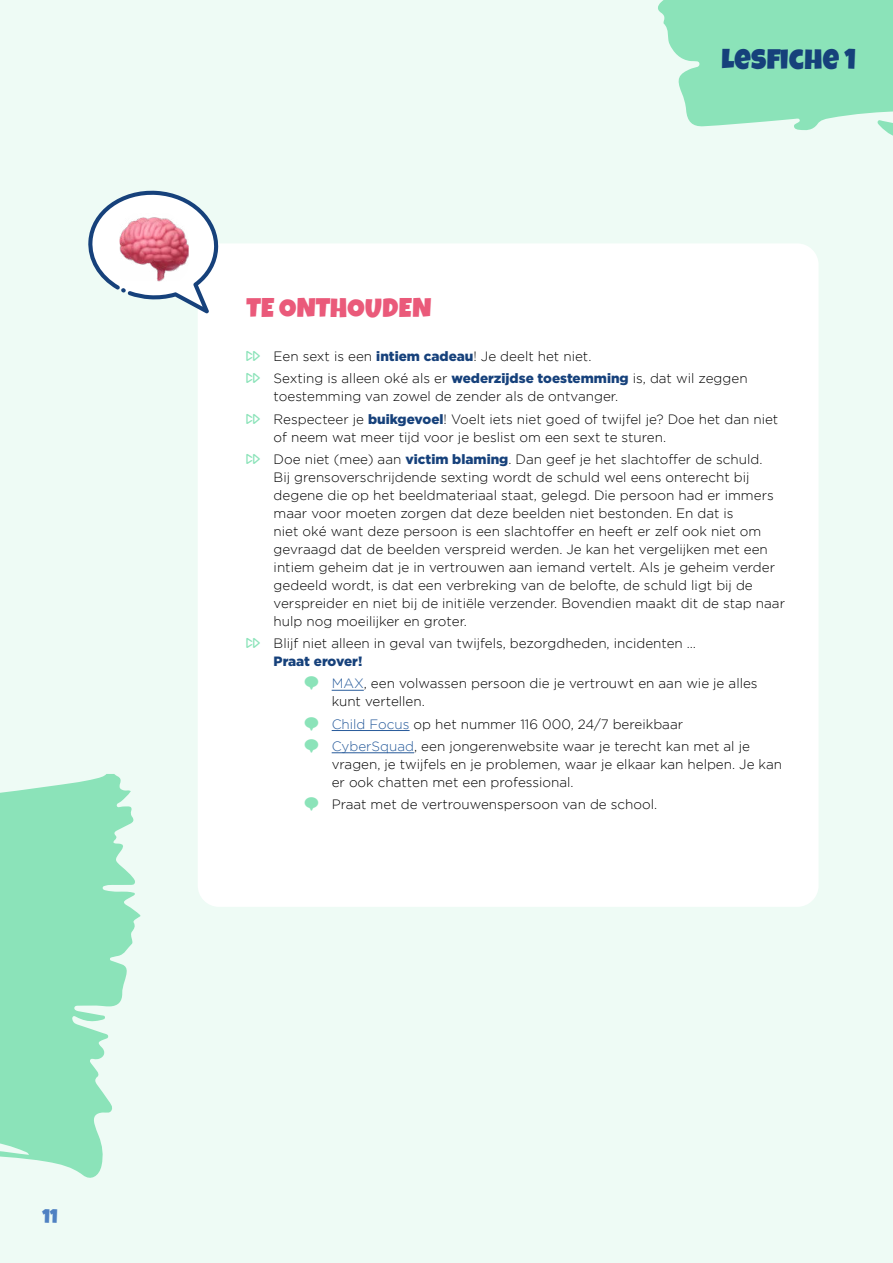
<style>
.page{position:relative;width:893px;height:1263px;background:#eefbf5}
.page>*{position:absolute;margin:0;border:0;box-sizing:border-box;transform-origin:0 0}
.t1{font:28.5px "Luckiest Guy";letter-spacing:.02em;color:#16417b}
.t2{font:27px "Luckiest Guy";letter-spacing:.015em;color:#ea5a7a}
.t3{font:19.5px "Luckiest Guy";color:#4f81c2}
.t4{font:300 13.5px/18px "Gotham";color:#000}
.s1{color:#8be3b9}
.s2{font-weight:900;color:#16417b}
.s3{color:#275b9b}
</style>
<div class="page">
<div style="left:198px;top:243px;width:621px;height:664px;background:#fff;border-radius:21px"></div>
<svg style="left:658px;top:0;width:235px;height:136px"></svg>
<svg style="left:0;top:774px;width:140px;height:404px;fill:#8be3b9"></svg>
<hr style="left:332px;top:690px;width:32px;height:1px;background:#275b9b">
<hr style="left:332px;top:730px;width:78px;height:1px;background:#275b9b">
<hr style="left:332px;top:752px;width:82px;height:1px;background:#275b9b">
<svg style="left:88px;top:190px;width:131px;height:123px"></svg>
<img style="left:119px;top:213px;width:70px;height:69px">
<h3 class="t3" style="left:43px;top:1203px;width:17px">11</h3>
<h1 class="t1" style="left:721px;top:40px;width:136px">LESFICHE 1</h1>
<h2 class="t2" style="left:247px;top:290px;width:186px">TE ONTHOUDEN</h2>
<p class="t4" style="left:247px;top:345px;width:502px;line-height:22.2px"><span class="s1">⏩</span> Een sext is een <span class="s2">intiem cadeau</span>! Je deelt het niet.<br><span class="s1">⏩</span> Sexting is alleen oké als er <span class="s2">wederzijdse toestemming</span> is, dat wil zeggen</p>
<p class="t4" style="left:247px;top:385px;width:533px;line-height:22.2px;text-indent:27px">toestemming van zowel de zender als de ontvanger.<br><span class="s1">⏩</span> Respecteer je <span class="s2">buikgevoel</span>! Voelt iets niet goed of twijfel je? Doe het dan niet</p>
<p class="t4" style="left:247px;top:426px;width:517px;line-height:22.2px;text-indent:27px">of neem wat meer tijd voor je beslist om een sext te sturen.<br><span class="s1">⏩</span> Doe niet (mee) aan <span class="s2">victim blaming</span>. Dan geef je het slachtoffer de schuld.</p>
<p class="t4" style="left:274px;top:468px;width:513px">Bij grensoverschrijdende sexting wordt de schuld wel eens onterecht bij degene die op het beeldmateriaal staat, gelegd. Die persoon had er immers maar voor moeten zorgen dat deze beelden niet bestonden. En dat is<br>niet oké want deze persoon is een slachtoffer en heeft er zelf ook niet om gevraagd dat de beelden verspreid werden. Je kan het vergelijken met een intiem geheim dat je in vertrouwen aan iemand vertelt. Als je geheim verder gedeeld wordt, is dat een verbreking van de belofte, de schuld ligt bij de verspreider en niet bij de initiële verzender. Bovendien maakt dit de stap naar hulp nog moeilijker en groter.</p>
<p class="t4" style="left:274px;top:634px;width:424px;text-indent:-27px"><span class="s1">⏩</span> Blijf niet alleen in geval van twijfels, bezorgdheden, incidenten …<br><span class="s2">Praat erover!</span></p>
<p class="t4" style="left:332px;top:674px;width:427px"><span class="s3">MAX</span>, een volwassen persoon die je vertrouwt en aan wie je alles kunt vertellen.</p>
<p class="t4" style="left:332px;top:713px;width:420px;line-height:22.2px"><span class="s3">Child Focus</span> op het nummer 116 000, 24/7 bereikbaar<br><span class="s3">CyberSquad</span>, een jongerenwebsite waar je terecht kan met al je</p>
<p class="t4" style="left:332px;top:755px;width:452px">vragen, je twijfels en je problemen, waar je elkaar kan helpen. Je kan er ook chatten met een professional.</p>
<p class="t4" style="left:332px;top:795px;width:327px">Praat met de vertrouwenspersoon van de school.</p>
</div>
